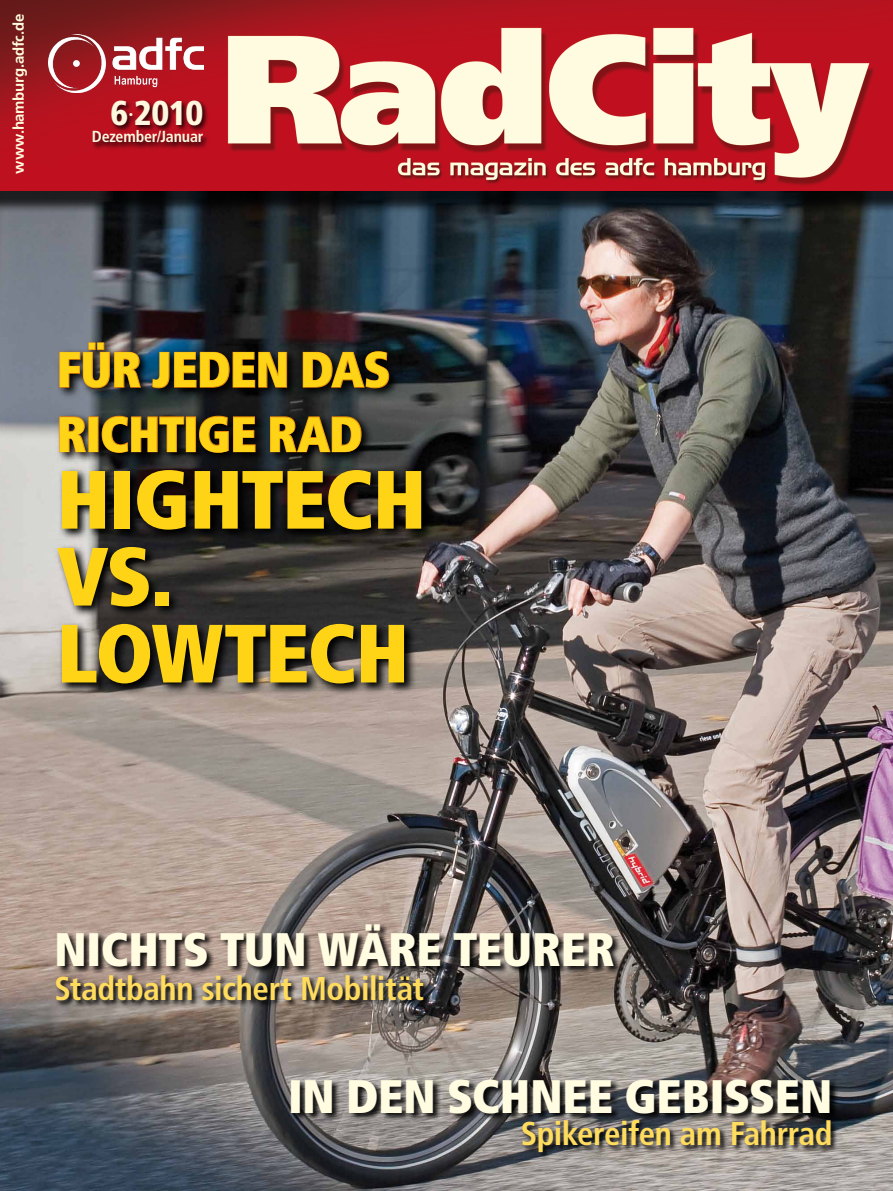
<style>
.page{position:relative;width:893px;height:1191px;background:#fff}
.page>*{position:absolute;margin:0;border:0;box-sizing:border-box;transform-origin:0 0}
.t1{font:900 condensed 82.5px/76.9px "Frutiger LT";letter-spacing:-.02em;color:#ffd417}
.t2{font:900 condensed 49.95px/64.5px "Frutiger LT";letter-spacing:-.01em;color:#ffd417}
.t3{font:900 condensed 46.95px "Frutiger LT";color:#fffce1}
.t4{font:900 condensed 34.35px "Frutiger LT";color:#fff7de}
.t5{font:700 condensed 33px "Frutiger LT";letter-spacing:-.015em;color:#ffdc5d}
.t6{font:700 condensed 16.05px "Frutiger LT";letter-spacing:-.015em;color:#fff7de}
.t7{font:700 15px "Frutiger LT";letter-spacing:-.02em;color:#fffcdf}
.s1{font-size:19.65px}
</style>
<div class="page">
<img style="left:0;top:213px;width:893px;height:978px">
<div style="left:0;top:0;width:893px;height:213px;background:#000;opacity:.75"></div>
<img style="left:0;top:0;width:893px;height:190px">
<img style="left:48px;top:35px;width:155px;height:58px">
<div style="left:110px;top:99px;width:99px;height:34px;background:#000;opacity:.83"></div>
<div style="left:91px;top:129px;width:119px;height:21px;background:#000;opacity:.83"></div>
<svg style="left:521px;top:1121px;width:317px;height:38px;background:#6d6a68"></svg>
<svg style="left:55px;top:974px;width:377px;height:35px;background:#6e645f"></svg>
<div style="left:57px;top:924px;width:565px;height:50px;background:#000;opacity:.88"></div>
<div style="left:291px;top:1078px;width:548px;height:43px;background:#000;opacity:.88"></div>
<svg style="left:53px;top:338px;width:381px;height:356px;background:#323231"></svg>
<svg style="left:59px;top:342px;width:82px;height:46px;background:#534436"></svg>
<svg style="left:152px;top:351px;width:135px;height:37px;background:#2b2314"></svg>
<svg style="left:303px;top:351px;width:86px;height:37px;background:#2c1f0d"></svg>
<svg style="left:59px;top:416px;width:27px;height:36px"></svg>
<svg style="left:101px;top:415px;width:83px;height:38px;background:#2f2211"></svg>
<div style="left:186px;top:417px;width:10px;height:35px;border:1px solid #ee7f00"></div>
<svg style="left:199px;top:415px;width:57px;height:38px;background:#2c1b08"></svg>
<svg style="left:270px;top:416px;width:92px;height:36px;background:#2f220f"></svg>
<p class="t7" style="left:10px;top:174px;width:161px;rotate:-90deg">www.hamburg.adfc.de</p>
<p class="t4" style="left:111px;top:92px;width:94px">6<span class="s1">·</span>2010</p>
<p class="t6" style="left:92px;top:127px;width:113px">Dezember/Januar</p>
<h2 class="t2" style="left:57px;top:337px;width:335px">FÜR JEDEN DAS<br>RICHTIGE RAD</h2>
<h1 class="t1" style="left:57px;top:461px;width:371px">HIGHTECH<br>VS.<br>LOWTECH</h1>
<h3 class="t3" style="left:54px;top:920px;width:562px">NICHTS TUN WÄRE TEURER</h3>
<p class="t5" style="left:54px;top:969px;width:371px">Stadtbahn sichert Mobilität</p>
<h3 class="t3" style="left:288px;top:1067px;width:540px">IN DEN SCHNEE GEBISSEN</h3>
<p class="t5" style="left:521px;top:1114px;width:313px">Spikereifen am Fahrrad</p>
</div>
